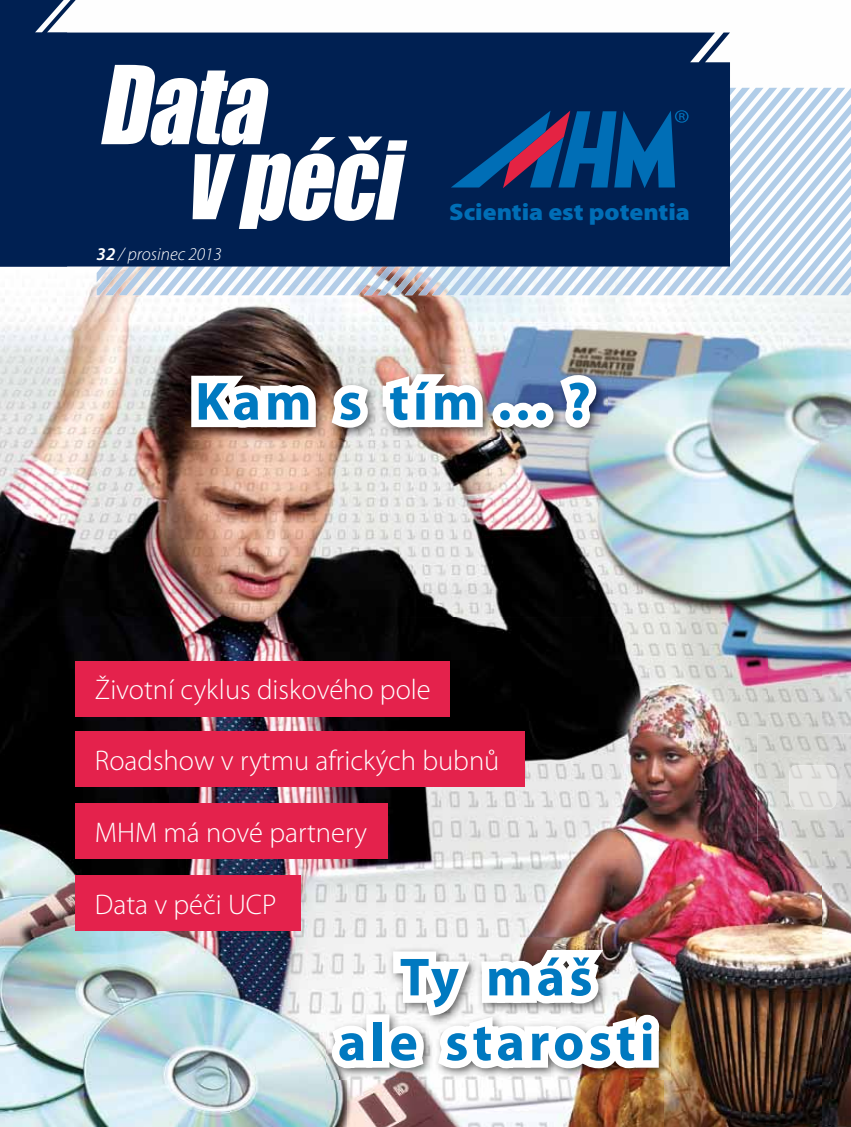
<style>
.page{position:relative;width:851px;height:1127px;background:#fff}
.page>*{position:absolute;margin:0;border:0;box-sizing:border-box;transform-origin:0 0}
.t1{font:700 54px/64.8px "Myriad Pro";letter-spacing:.075em;color:#0079c0;text-align:center}
.t2{font:300 28.5px "Myriad Pro";color:#fff}
.t3{font:900 23.85px "Myriad Pro";color:#006eb6;scale:1.08 1}
.t4{font:italic 300 18px "Myriad Pro";color:#fff}
.s1{font-weight:600}
</style>
<div class="page">
<img style="left:0;top:32px;width:820px;height:585px">
<img style="left:820px;top:87px;width:30px;height:1040px">
<img style="left:0;top:617px;width:768px;height:320px">
<img style="left:768px;top:617px;width:53px;height:116px">
<img style="left:768px;top:841px;width:53px;height:286px">
<img style="left:0;top:937px;width:347px;height:190px">
<img style="left:666px;top:937px;width:102px;height:54px">
<img style="left:663px;top:991px;width:105px;height:136px">
<img style="left:347px;top:1081px;width:316px;height:46px">
<img style="left:490px;top:369px;width:117px;height:70px">
<img style="left:184px;top:361px;width:306px;height:79px">
<div style="left:492px;top:403px;width:25px;height:25px;border:15px solid #fff;border-radius:50%"></div>
<div style="left:510px;top:403px;width:25px;height:25px;border:15px solid #fff;border-radius:50%"></div>
<div style="left:528px;top:403px;width:25px;height:25px;border:15px solid #fff;border-radius:50%"></div>
<svg style="left:551px;top:368px;width:56px;height:67px"></svg>
<svg style="left:323px;top:937px;width:343px;height:144px"></svg>
<img style="left:718px;top:192px;width:132px;height:103px">
<img style="left:97px;top:266px;width:621px;height:29px">
<img style="left:729px;top:88px;width:121px;height:104px">
<img style="left:729px;top:191px;width:70px;height:53px">
<img style="left:717px;top:243px;width:38px;height:45px">
<div style="left:75px;top:661px;width:375px;height:55px;background:#e4224c"></div>
<div style="left:75px;top:731px;width:449px;height:56px;background:#e4224c"></div>
<div style="left:75px;top:804px;width:313px;height:55px;background:#e4224c"></div>
<div style="left:75px;top:876px;width:225px;height:55px;background:#e4224c"></div>
<div style="left:407px;top:33px;width:322px;height:233px;background:#002052"></div>
<svg style="left:451px;top:110px;width:237px;height:78px;background:#0f417b"></svg>
<svg style="left:0;top:0;width:407px;height:266px"></svg>
<img style="left:757px;top:733px;width:93px;height:108px">
<img style="left:789px;top:765px;width:47px;height:44px">
<p class="t4" style="left:97px;top:244px;width:127px"><span class="s1">32</span> / prosinec 2013</p>
<p class="t3" style="left:449px;top:198px;width:224px">Scientia est potentia</p>
<h1 class="t1" style="left:195px;top:367px;width:397px">Kam s tím ... ?</h1>
<p class="t2" style="left:95px;top:673px;width:337px">Životní cyklus diskového pole</p>
<p class="t2" style="left:95px;top:743px;width:406px">Roadshow v rytmu afrických bubnů</p>
<p class="t2" style="left:95px;top:815px;width:273px">MHM má nové partnery</p>
<p class="t2" style="left:95px;top:887px;width:183px">Data v péči UCP</p>
<h1 class="t1" style="left:338px;top:943px;width:318px">Ty máš<br>ale starosti</h1>
</div>
